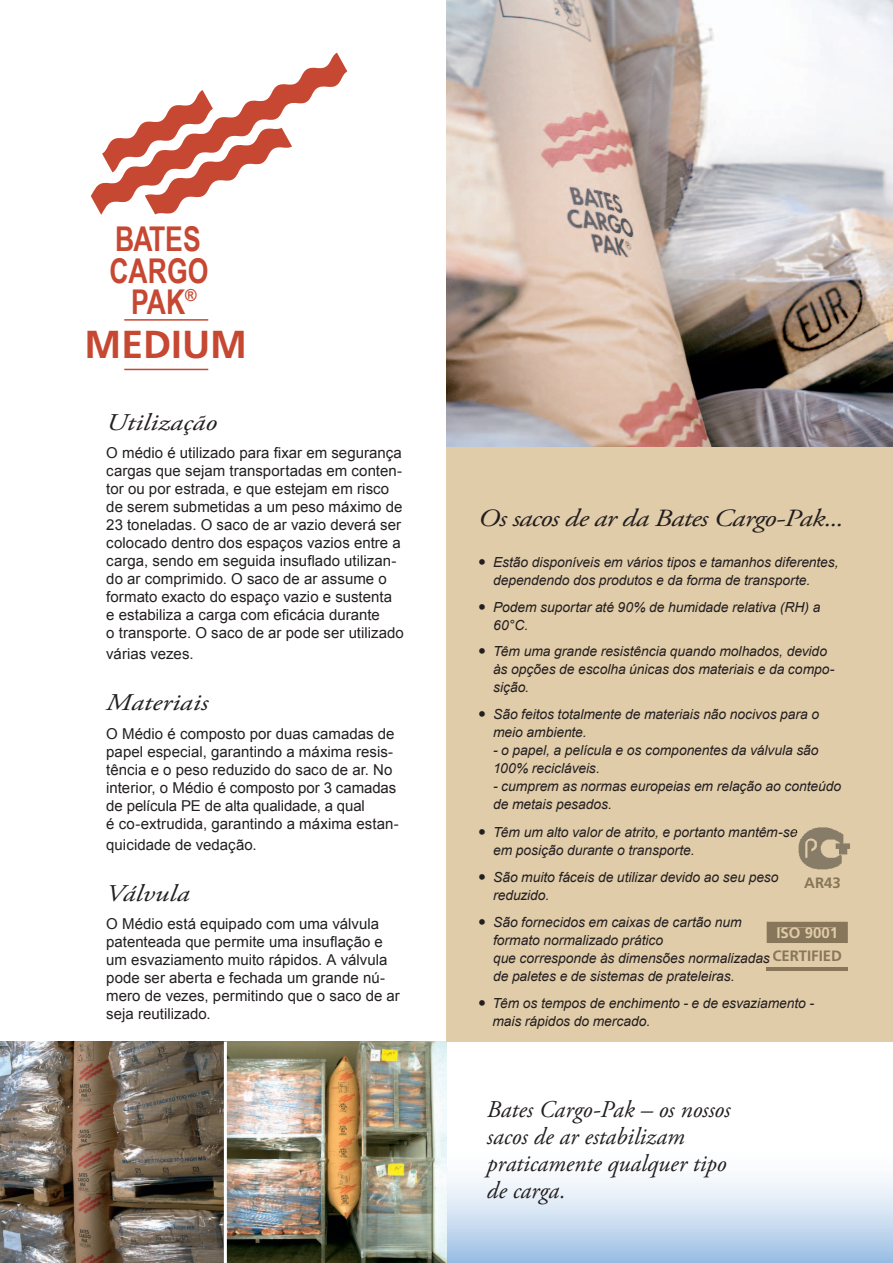
<style>
.page{position:relative;width:893px;height:1263px;background:#fff}
.page>*{position:absolute;margin:0;border:0;box-sizing:border-box;transform-origin:0 0}
.t1{font:700 39px "Frutiger";color:#c64832}
.t2{font:700 34.2px/31.2px "Arial Narrow";color:#c64832;text-align:center;scale:.95 1}
.t3{font:italic 24.75px "Adobe Garamond Pro";letter-spacing:-.03em;color:#231f20;scale:1.2 1}
.t4{font:italic 24px/27px "Adobe Garamond Pro";color:#231f20}
.t5{font:italic 24px "Adobe Garamond Pro";color:#231f20;scale:1.2 1}
.t6{font:15px/18px "Arial";color:#231f20}
.t7{font:700 15px "Frutiger";color:#877659}
.t8{font:700 15px "Frutiger";color:#e1cca9}
.t9{font:italic 13.8px/18px "Arial";letter-spacing:-.005em;color:#231f20}
.s1{font-size:22.5px}
</style>
<div class="page">
<div style="left:0;top:1144px;width:893px;height:119px;background:linear-gradient(to bottom,#fff,#a3c4e6)"></div>
<img style="left:227px;top:1042px;width:219px;height:221px">
<svg style="left:91px;top:53px;width:256px;height:162px"></svg>
<div style="left:446px;top:439px;width:447px;height:603px;background:#e1cca9"></div>
<hr style="left:124px;top:319px;width:84px;height:2px;background:#c64832">
<hr style="left:124px;top:369px;width:84px;height:1px;background:#c64832">
<img style="left:0;top:1042px;width:224px;height:221px">
<hr style="left:224px;top:1041px;width:3px;height:222px;background:#fff">
<img style="left:446px;top:0;width:447px;height:446px">
<svg style="left:767px;top:922px;width:81px;height:21px"></svg>
<div style="left:777px;top:927px;width:59px;height:11px;background:#877659"></div>
<hr style="left:767px;top:967px;width:81px;height:3px;background:#877659">
<img style="left:798px;top:827px;width:52px;height:43px">
<svg style="left:793px;top:829px;width:5px;height:8px"></svg>
<h2 class="t2" style="left:109px;top:223px;width:106px">BATES<br>CARGO<br>PAK<sup>®</sup></h2>
<h1 class="t1" style="left:85px;top:322px;width:164px">MEDIUM</h1>
<h3 class="t5" style="left:106px;top:408px;width:94px">Utilização</h3>
<p class="t6" style="left:106px;top:444px;width:299px">O médio é utilizado para fixar em segurança cargas que sejam transportadas em conten&shy;tor ou por estrada, e que estejam em risco de serem submetidas a um peso máximo de 23 toneladas. O saco de ar vazio deverá ser colocado dentro dos espaços vazios entre a carga, sendo em seguida insuflado utilizan&shy;do ar comprimido. O saco de ar assume o formato exacto do espaço vazio e sustenta e estabiliza a carga com eficácia durante<br>o transporte. O saco de ar pode ser utilizado</p>
<p class="t6" style="left:106px;top:645px;width:89px">várias vezes.</p>
<h3 class="t5" style="left:106px;top:688px;width:87px">Materiais</h3>
<p class="t6" style="left:106px;top:725px;width:294px">O Médio é composto por duas camadas de papel especial, garantindo a máxima resis&shy;tência e o peso reduzido do saco de ar. No interior, o Médio é composto por 3 camadas de película PE de alta qualidade, a qual<br>é co-extrudida, garantindo a máxima estan-</p>
<p class="t6" style="left:106px;top:836px;width:152px">quicidade de vedação.</p>
<h3 class="t5" style="left:106px;top:879px;width:71px">Válvula</h3>
<p class="t6" style="left:106px;top:915px;width:295px">O Médio está equipado com uma válvula patenteada que permite uma insuflação e um esvaziamento muito rápidos. A válvula pode ser aberta e fechada um grande nú&shy;mero de vezes, permitindo que o saco de ar seja reutilizado.</p>
<h3 class="t3" style="left:478px;top:503px;width:306px">Os sacos de ar da Bates Cargo-Pak...</h3>
<p class="t9" style="left:493px;top:553px;width:347px;text-indent:-15px"><span class="s1">•</span> Estão disponíveis em vários tipos e tamanhos diferentes, dependendo dos produtos e da forma de transporte.</p>
<p class="t9" style="left:493px;top:598px;width:329px;text-indent:-15px"><span class="s1">•</span> Podem suportar até 90% de humidade relativa (RH) a<br>60°C.</p>
<p class="t9" style="left:493px;top:642px;width:343px;text-indent:-15px"><span class="s1">•</span> Têm uma grande resistência quando molhados, devido às opções de escolha únicas dos materiais e da compo&shy;sição.</p>
<p class="t9" style="left:493px;top:706px;width:327px;text-indent:-15px"><span class="s1">•</span> São feitos totalmente de materiais não nocivos para o meio ambiente.</p>
<p class="t9" style="left:493px;top:742px;width:327px">- o papel, a película e os componentes da válvula são<br>100% recicláveis.</p>
<p class="t9" style="left:493px;top:778px;width:350px">- cumprem as normas europeias em relação ao conteúdo de metais pesados.</p>
<p class="t9" style="left:493px;top:823px;width:306px;text-indent:-15px"><span class="s1">•</span> Têm um alto valor de atrito, e portanto mantêm-se em posição durante o transporte.</p>
<p class="t9" style="left:493px;top:868px;width:287px;text-indent:-15px"><span class="s1">•</span> São muito fáceis de utilizar devido ao seu peso reduzido.</p>
<p class="t9" style="left:493px;top:913px;width:278px;text-indent:-15px"><span class="s1">•</span> São fornecidos em caixas de cartão num formato normalizado prático<br>que corresponde às dimensões normalizadas de paletes e de sistemas de prateleiras.</p>
<p class="t9" style="left:492px;top:994px;width:323px;text-indent:-14px"><span class="s1">•</span> Têm os tempos de enchimento - e de esvaziamento - mais rápidos do mercado.</p>
<p class="t7" style="left:804px;top:874px;width:38px">AR43</p>
<p class="t8" style="left:776px;top:924px;width:63px">ISO 9001</p>
<p class="t7" style="left:772px;top:947px;width:71px">CERTIFIED</p>
<h3 class="t4" style="left:487px;top:1096px;width:245px">Bates Cargo-Pak – os nossos sacos de ar estabilizam praticamente qualquer tipo de carga.</h3>
</div>
